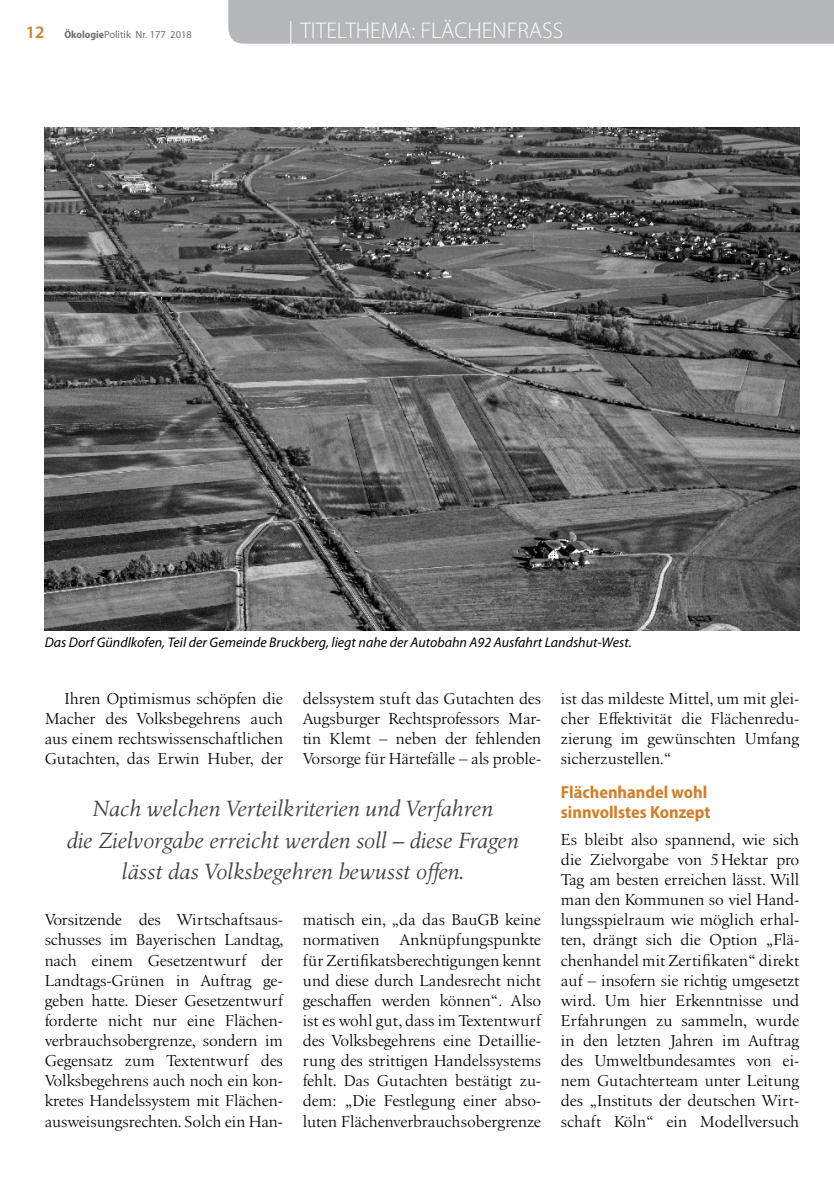
<style>
.page{position:relative;width:834px;height:1191px;background:#fff}
.page>*{position:absolute;margin:0;border:0;box-sizing:border-box;transform-origin:0 0}
.t1{font:italic 22.75px/31.5px "Birka LT Pro";color:#414140;text-align:center}
.t2{font:300 22.75px "Myriad Pro";color:#fff}
.t3{font:700 semi-condensed 17.5px/19.2px "Myriad Pro";color:#d17f28}
.t4{font:16.28px/20.1px "Birka LT Pro";color:#020204;text-align:justify}
.t5{font:16.28px/20.1px "Birka LT Pro";color:#000;text-align:justify}
.t6{font:italic 14px "Myriad Pro";color:#000}
.t7{font:10.5px "Myriad Pro";color:#6f6f6e}
.s1{font-weight:600;font-size:17.5px;color:#d17f28}
.s2{font-weight:700;font-stretch:semi-condensed}
</style>
<div class="page">
<img style="left:45px;top:127px;width:754px;height:503px">
<div style="left:228px;top:0;width:605px;height:44px;background:#b5b6b7"></div>
<p class="t7" style="left:26px;top:28px;width:167px"><span class="s1">12</span> <span class="s2">Ökologie</span>Politik Nr. 177 2018</p>
<h1 class="t2" style="left:288px;top:17px;width:276px">| TITELTHEMA: FLÄCHENFRASS</h1>
<p class="t6" style="left:45px;top:633px;width:588px">Das Dorf Gündlkofen, Teil der Gemeinde Bruckberg, liegt nahe der Autobahn A92 Ausfahrt Landshut-West.</p>
<p class="t4" style="left:45px;top:688px;width:240px;text-indent:20px">Ihren Optimismus schöpfen die Macher des Volksbegehrens auch aus einem rechtswissenschaftlichen Gutachten, das Erwin Huber, der</p>
<p class="t4" style="left:303px;top:688px;width:240px">delssystem stuft das Gutachten des Augsburger Rechtsprofessors Mar&shy;tin Klemt – neben der fehlenden Vorsorge für Härtefälle – als proble-</p>
<h1 class="t1" style="left:67px;top:792px;width:453px">Nach welchen Verteilkriterien und Verfahren<br>die Zielvorgabe erreicht werden soll – diese Fragen lässt das Volksbegehren bewusst offen.</h1>
<p class="t4" style="left:45px;top:909px;width:240px">Vorsitzende des Wirtschaftsaus&shy;schusses im Bayerischen Landtag, nach einem Gesetzentwurf der Landtags-Grünen in Auftrag ge&shy;geben hatte. Dieser Gesetzentwurf forderte nicht nur eine Flächen&shy;verbrauchsobergrenze, sondern im Gegensatz zum Textentwurf des Volksbegehrens auch noch ein kon&shy;kretes Handelssystem mit Flächen&shy;ausweisungsrechten. Solch ein Han-</p>
<p class="t4" style="left:303px;top:909px;width:240px">matisch ein, „da das BauGB keine normativen Anknüpfungspunkte für Zertifikatsberechtigungen kennt und diese durch Landesrecht nicht geschaffen werden können“. Also ist es wohl gut, dass im Textentwurf des Volksbegehrens eine Detaillie&shy;rung des strittigen Handelssystems fehlt. Das Gutachten bestätigt zu&shy;dem: „Die Festlegung einer abso&shy;luten Flächenverbrauchsobergrenze</p>
<p class="t4" style="left:561px;top:688px;width:240px">ist das mildeste Mittel, um mit glei&shy;cher Effektivität die Flächenredu&shy;zierung im gewünschten Umfang sicherzustellen.“</p>
<p class="t3" style="left:561px;top:782px;width:151px">Flächenhandel wohl sinnvollstes Konzept</p>
<p class="t5" style="left:561px;top:829px;width:240px">Es bleibt also spannend, wie sich die Zielvorgabe von 5Hektar pro Tag am besten erreichen lässt. Will man den Kommunen so viel Hand&shy;lungsspielraum wie möglich erhal&shy;ten, drängt sich die Option „Flä&shy;chenhandel mit Zertifikaten“ direkt auf – insofern sie richtig umgesetzt wird. Um hier Erkenntnisse und Erfahrungen zu sammeln, wurde in den letzten Jahren im Auftrag des Umweltbundesamtes von ei&shy;nem Gutachterteam unter Leitung des „Instituts der deutschen Wirt&shy;schaft Köln“ ein Modellversuch</p>
</div>
